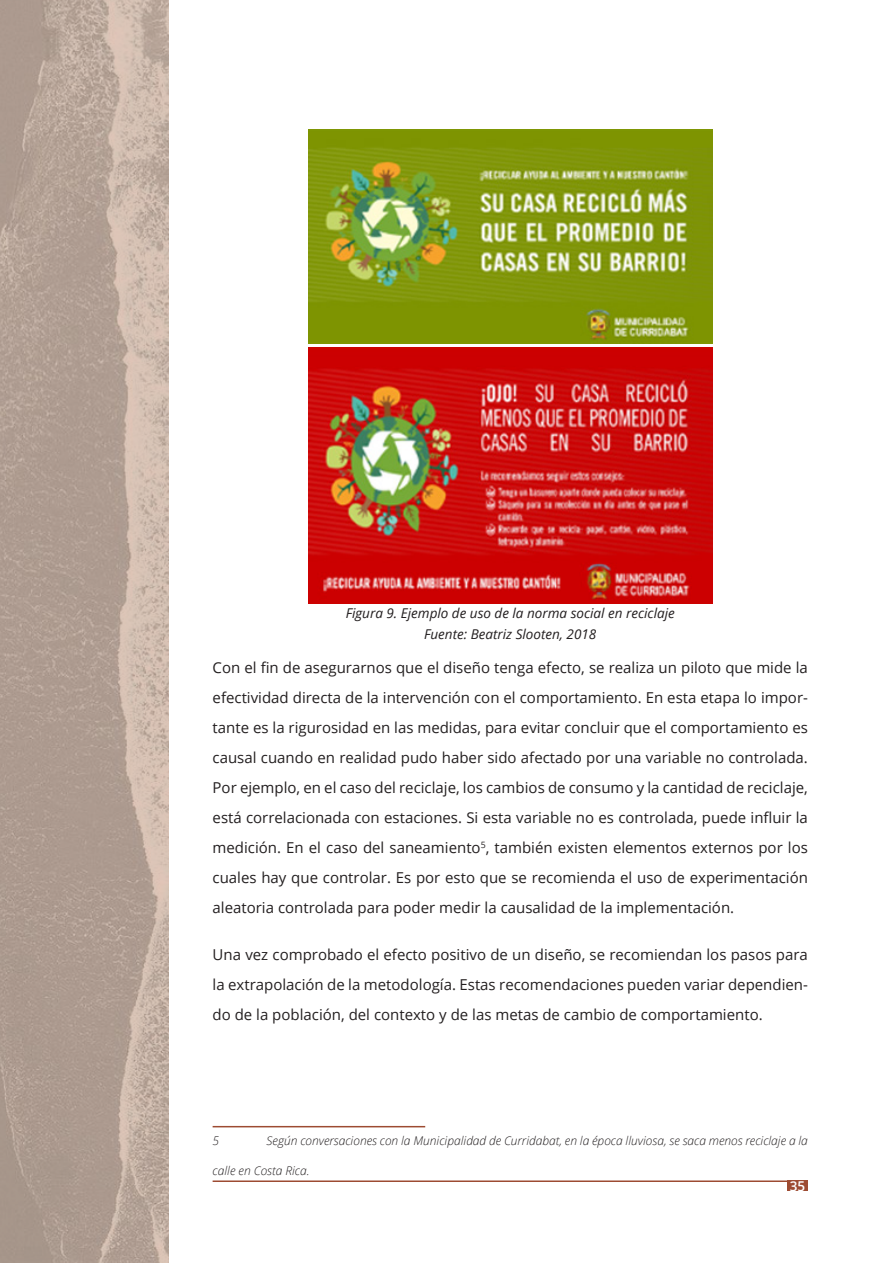
<style>
.page{position:relative;width:893px;height:1263px;background:#fff}
.page>*{position:absolute;margin:0;border:0;box-sizing:border-box;transform-origin:0 0}
.TEXTO_CORRIDO{font:15px/30px "Open Sans";color:#231f20;text-align:justify}
.TEXTO_FIGURAS{font:italic 13.5px "Open Sans";color:#231f20}
.t1{font:600 13.5px "Open Sans";color:#fff}
.NOTA_DE_RODAPÉ{font:italic 300 12px "Open Sans";color:#231f20}
</style>
<div class="page">
<div style="left:787px;top:1180px;width:21px;height:11px;background:#9d4b32"></div>
<hr style="left:213px;top:1180px;width:574px;height:2px;background:#9d4b32">
<img style="left:309px;top:129px;width:404px;height:214px">
<img style="left:308px;top:348px;width:405px;height:256px">
<hr style="left:213px;top:1126px;width:212px;height:1px;background:#9d4b32">
<img style="left:0;top:0;width:169px;height:1263px">
<p class="TEXTO_FIGURAS" style="left:346px;top:604px;width:331px">Figura 9. Ejemplo de uso de la norma social en reciclaje</p>
<p class="TEXTO_FIGURAS" style="left:424px;top:625px;width:174px">Fuente: Beatriz Slooten, 2018</p>
<p class="TEXTO_CORRIDO" style="left:213px;top:652px;width:597px">Con el fin de asegurarnos que el diseño tenga efecto, se realiza un piloto que mide la efectividad directa de la intervención con el comportamiento. En esta etapa lo impor&shy;tante es la rigurosidad en las medidas, para evitar concluir que el comportamiento es causal cuando en realidad pudo haber sido afectado por una variable no controlada.<br>Por ejemplo, en el caso del reciclaje, los cambios de consumo y la cantidad de reciclaje, está correlacionada con estaciones. Si esta variable no es controlada, puede influir la medición. En el caso del saneamiento<sup>5</sup>, también existen elementos externos por los cuales hay que controlar. Es por esto que se recomienda el uso de experimentación aleatoria controlada para poder medir la causalidad de la implementación.</p>
<p class="TEXTO_CORRIDO" style="left:213px;top:939px;width:597px">Una vez comprobado el efecto positivo de un diseño, se recomiendan los pasos para la extrapolación de la metodología. Estas recomendaciones pueden variar dependien&shy;do de la población, del contexto y de las metas de cambio de comportamiento.</p>
<p class="NOTA_DE_RODAPÉ" style="left:213px;top:1132px;width:8px">5</p>
<p class="NOTA_DE_RODAPÉ" style="left:267px;top:1132px;width:543px">Según conversaciones con la Municipalidad de Curridabat, en la época lluviosa, se saca menos reciclaje a la</p>
<p class="NOTA_DE_RODAPÉ" style="left:213px;top:1162px;width:99px">calle en Costa Rica.</p>
<p class="t1" style="left:790px;top:1177px;width:17px">35</p>
</div>
